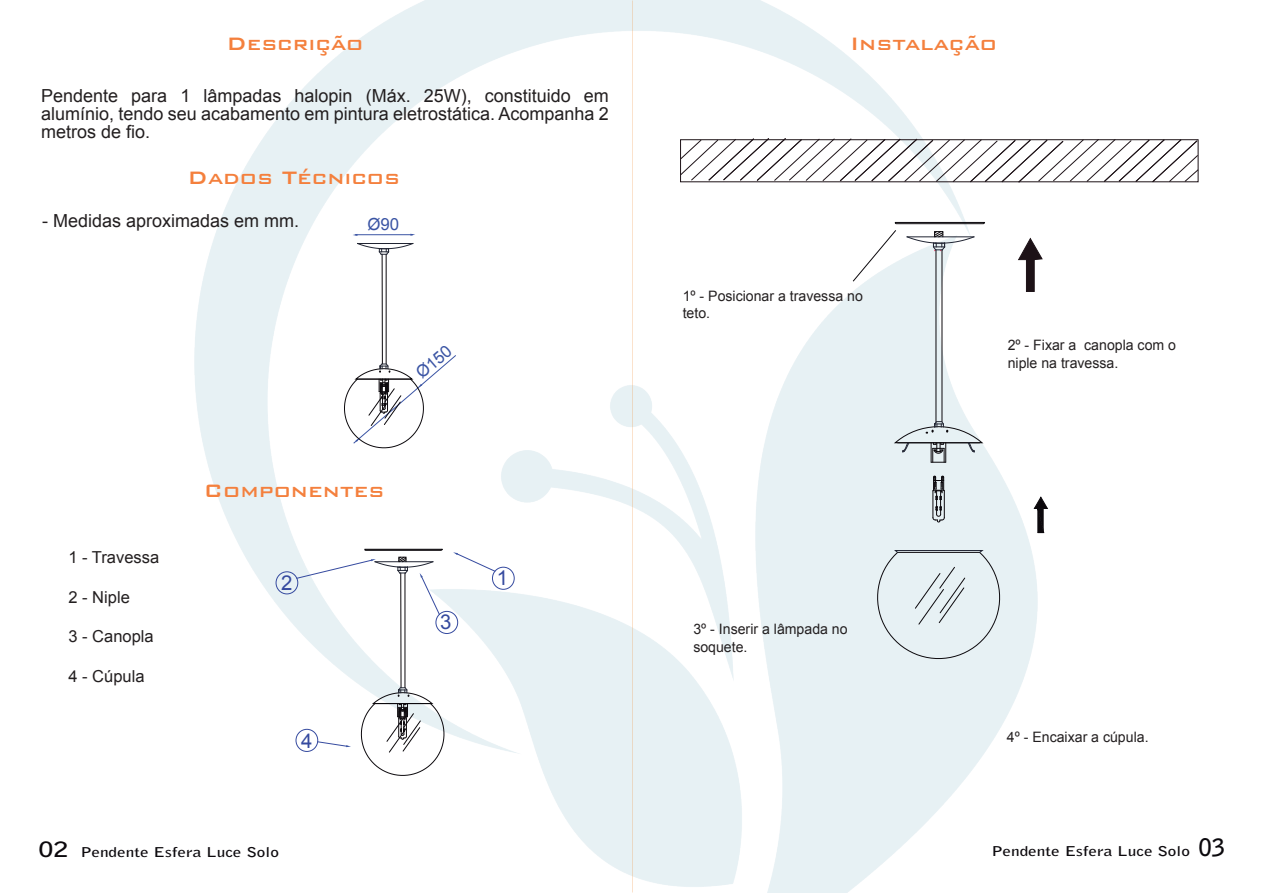
<style>
.page{position:relative;width:1263px;height:893px;background:#fff}
.page>*{position:absolute;margin:0;border:0;box-sizing:border-box;transform-origin:0 0}
.t1{font:500 24px "Bank Gothic BT";color:#f4803d}
.t2{font:20.4px "Arial";color:#354a9f}
.t3{font:18px/18px "Arial";color:#231f20;text-align:justify}
.t4{font:16.8px "Arial";color:#3a54a4}
.t5{font:16.5px "Arial";color:#231f20}
.t6{font:14.4px/17.2px "Arial";color:#231f20}
.t7{font:700 13.5px "Bell Gothic Std";color:#0c090d;scale:1.28 1}
.s1{font-size:21px}
.s2{font-size:24px;color:#0b090d}
</style>
<div class="page">
<img style="left:194px;top:0;width:844px;height:893px">
<svg style="left:1034px;top:497px;width:14px;height:36px"></svg>
<svg style="left:853px;top:230px;width:43px;height:52px"></svg>
<div style="left:492px;top:567px;width:22px;height:22px;border:1px solid #354a9f;border-radius:50%"></div>
<div style="left:276px;top:572px;width:22px;height:22px;border:1px solid #354a9f;border-radius:50%"></div>
<svg style="left:932px;top:476px;width:13px;height:46px"></svg>
<hr style="left:936px;top:250px;width:1px;height:172px;background:#0c090d">
<hr style="left:942px;top:250px;width:1px;height:172px;background:#0c090d">
<svg style="left:680px;top:138px;width:519px;height:45px"></svg>
<svg style="left:1018px;top:238px;width:24px;height:54px"></svg>
<svg style="left:296px;top:0;width:199px;height:776px"></svg>
<svg style="left:895px;top:222px;width:90px;height:2px"></svg>
<svg style="left:907px;top:231px;width:67px;height:20px"></svg>
<svg style="left:895px;top:421px;width:88px;height:42px;background:#ced6da"></svg>
<svg style="left:877px;top:550px;width:123px;height:109px;background:#dce5e8"></svg>
<h1 class="t1" style="left:226px;top:31px;width:138px">Descrição</h1>
<p class="t3" style="left:41px;top:87px;width:569px">Pendente para 1 lâmpadas halopin (Máx. 25W), constituido em alumínio, tendo seu acabamento em pintura eletrostática. Acompanha 2 metros de fio.</p>
<h1 class="t1" style="left:187px;top:164px;width:214px">Dados Técnicos</h1>
<p class="t3" style="left:42px;top:212px;width:259px">- Medidas aproximadas em mm.</p>
<p class="t4" style="left:368px;top:214px;width:33px">Ø90</p>
<p class="t5" style="left:68px;top:546px;width:92px">1 - Travessa</p>
<p class="t5" style="left:68px;top:586px;width:63px">2 - Niple</p>
<p class="t5" style="left:68px;top:625px;width:87px">3 - Canopla</p>
<p class="t5" style="left:68px;top:665px;width:78px">4 - Cúpula</p>
<p class="t4" style="left:411px;top:367px;width:42px;rotate:-41deg">Ø150</p>
<h1 class="t1" style="left:204px;top:477px;width:182px">Componentes</h1>
<p class="t2" style="left:281px;top:570px;width:13px">2</p>
<p class="t2" style="left:440px;top:609px;width:13px">3</p>
<p class="t2" style="left:497px;top:565px;width:13px">1</p>
<h1 class="t1" style="left:850px;top:31px;width:149px">Instalação</h1>
<p class="t6" style="left:683px;top:287px;width:182px">1º - Posicionar a travessa no teto.</p>
<p class="t6" style="left:1008px;top:337px;width:170px">2º - Fixar a canopla com o niple na travessa.</p>
<p class="t6" style="left:693px;top:621px;width:156px">3º - Inserir a lâmpada no soquete.</p>
<p class="t2" style="left:301px;top:727px;width:13px">4</p>
<p class="t6" style="left:1007px;top:728px;width:143px">4º - Encaixar a cúpula.</p>
<p class="t7" style="left:39px;top:843px;width:189px"><span class="s1">02</span> Pendente Esfera Luce Solo</p>
<p class="t7" style="left:991px;top:843px;width:184px">Pendente Esfera Luce Solo <span class="s2">03</span></p>
</div>
